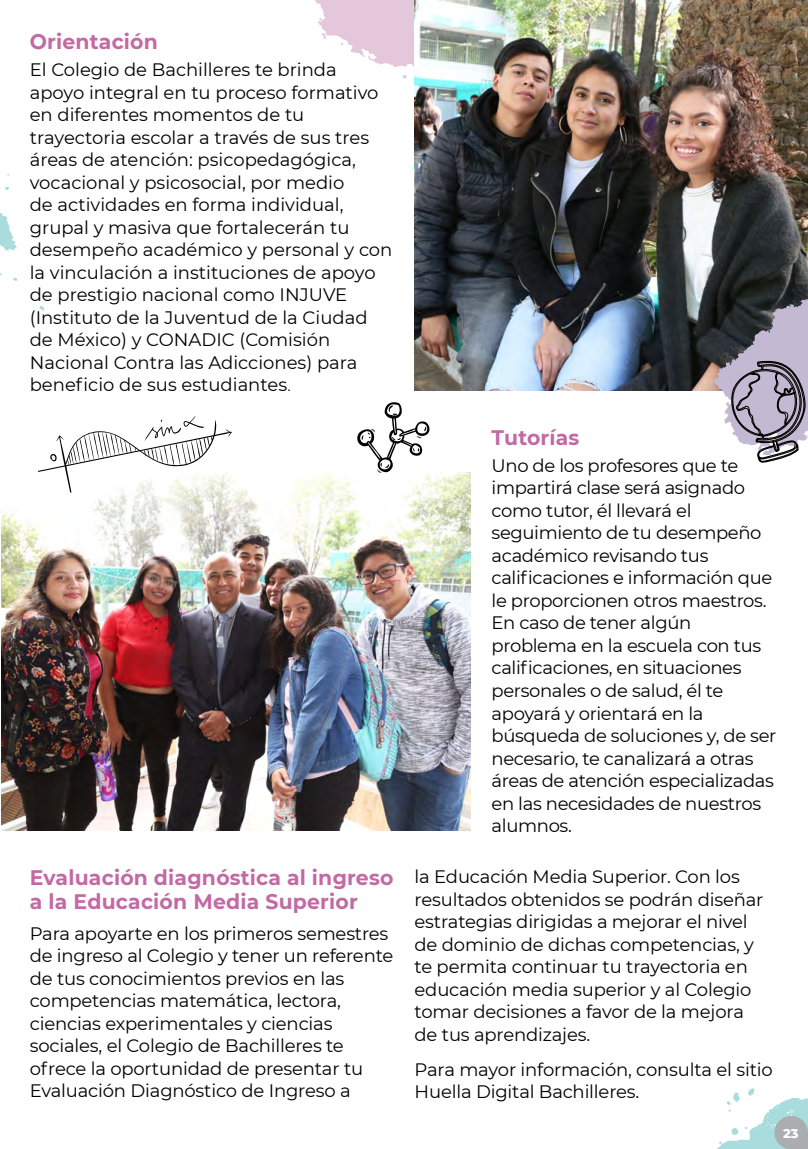
<style>
.page{position:relative;width:808px;height:1149px;background:#fff}
.page>*{position:absolute;margin:0;border:0;box-sizing:border-box;transform-origin:0 0}
.t1{font:700 21px/24px "Montserrat";letter-spacing:.01em;color:#c369a4}
.t2{font:18px/22.5px "Montserrat";letter-spacing:-.01em;color:#000}
.t3{font:800 12.9px "Montserrat";color:#fff}
.s1{font-family:"Calibri";font-weight:300;font-size:16.5px}
</style>
<div class="page">
<svg style="left:315px;top:0;width:100px;height:80px"></svg>
<svg style="left:39px;top:306px;width:5px;height:5px"></svg>
<svg style="left:0;top:174px;width:17px;height:107px"></svg>
<img style="left:415px;top:0;width:393px;height:390px">
<img style="left:2px;top:472px;width:468px;height:358px">
<svg style="left:717px;top:1088px;width:91px;height:61px"></svg>
<div style="left:790px;top:1129px;width:18px;height:19px;background:#aaacae"></div>
<div style="left:774px;top:1115px;width:34px;height:33px;background:#abadb0;border-radius:50%"></div>
<svg style="left:714px;top:290px;width:94px;height:173px"></svg>
<svg style="left:38px;top:416px;width:194px;height:76px"></svg>
<svg style="left:354px;top:402px;width:76px;height:71px"></svg>
<p class="t1" style="left:30px;top:29px;width:130px">Orientación</p>
<p class="t2" style="left:30px;top:58px;width:364px">El Colegio de Bachilleres te brinda apoyo integral en tu proceso formativo en diferentes momentos de tu trayectoria escolar a través de sus tres áreas de atención: psicopedagógica, vocacional y psicosocial, por medio<br>de actividades en forma individual, grupal y masiva que fortalecerán tu desempeño académico y personal y con la vinculación a instituciones de apoyo de prestigio nacional como INJUVE (Instituto de la Juventud de la Ciudad de México) y CONADIC (Comisión Nacional Contra las Adicciones) para beneficio de sus estudiantes<span class="s1">.</span></p>
<p class="t1" style="left:30px;top:864px;width:365px">Evaluación diagnóstica al ingreso a la Educación Media Superior</p>
<p class="t2" style="left:30px;top:921px;width:365px">Para apoyarte en los primeros semestres de ingreso al Colegio y tener un referente de tus conocimientos previos en las competencias matemática, lectora, ciencias experimentales y ciencias sociales, el Colegio de Bachilleres te ofrece la oportunidad de presentar tu Evaluación Diagnóstico de Ingreso a</p>
<p class="t1" style="left:492px;top:424px;width:89px">Tutorías</p>
<p class="t2" style="left:492px;top:453px;width:286px">Uno de los profesores que te impartirá clase será asignado como tutor, él llevará el seguimiento de tu desempeño académico revisando tus calificaciones e información que le proporcionen otros maestros.<br>En caso de tener algún problema en la escuela con tus calificaciones, en situaciones personales o de salud, él te apoyará y orientará en la búsqueda de soluciones y, de ser necesario, te canalizará a otras áreas de atención especializadas en las necesidades de nuestros alumnos.</p>
<p class="t2" style="left:415px;top:864px;width:350px">la Educación Media Superior. Con los resultados obtenidos se podrán diseñar estrategias dirigidas a mejorar el nivel de dominio de dichas competencias, y te permita continuar tu trayectoria en educación media superior y al Colegio tomar decisiones a favor de la mejora de tus aprendizajes.</p>
<p class="t2" style="left:415px;top:1056px;width:360px">Para mayor información, consulta el sitio<br>Huella Digital Bachilleres.</p>
<p class="t3" style="left:783px;top:1123px;width:17px">23</p>
</div>
